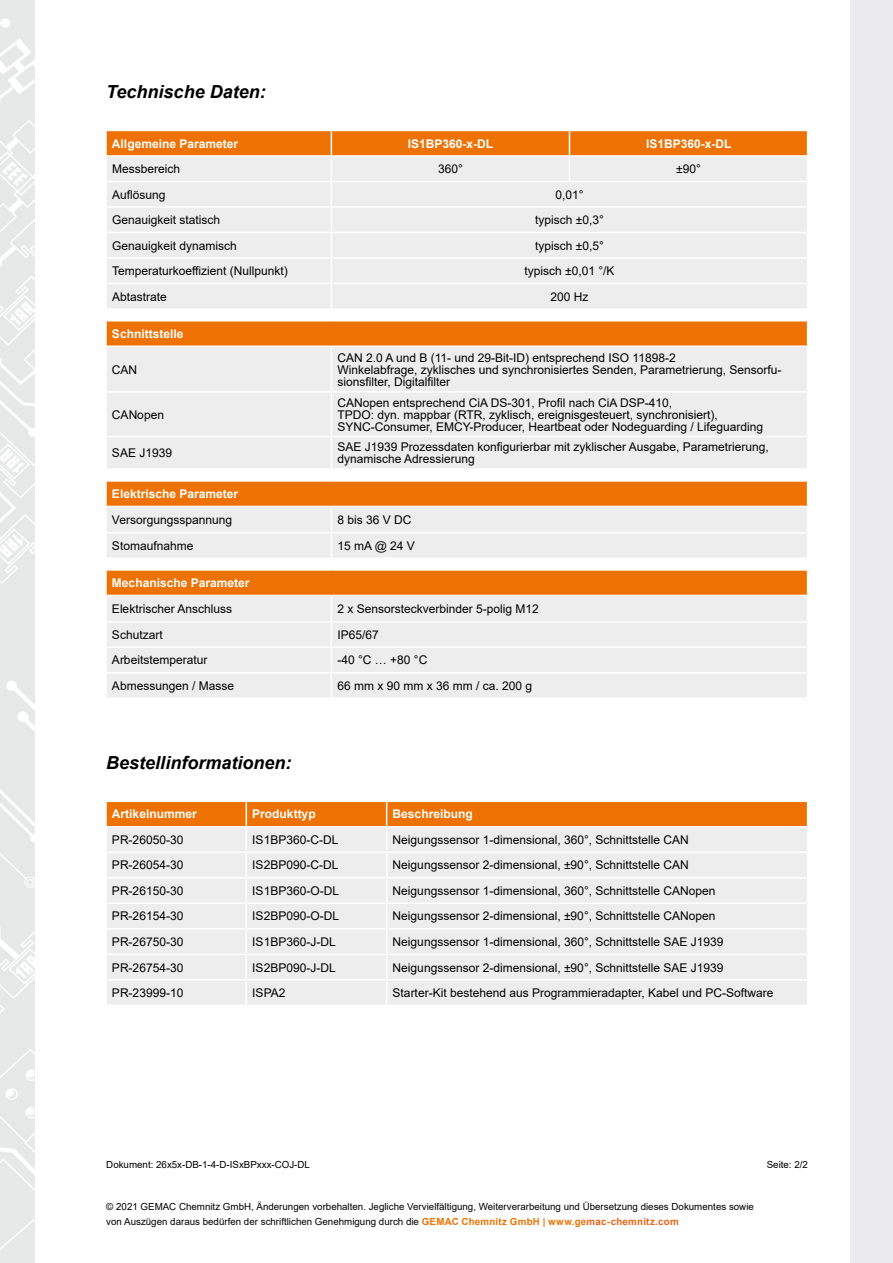
<style>
.page{position:relative;width:893px;height:1263px;background:#fff}
.page>*{position:absolute;margin:0;border:0;box-sizing:border-box;transform-origin:0 0}
.t1{font:italic 700 18px "Arial";color:#000}
.t2{font:12px/12px "Arial";color:#000}
.t3{font:700 12px "Arial";color:#fff}
.t4{font:9.75px/15px "Arial";color:#000}
.s1{font-weight:700;color:#ee7203}
.s2{font-weight:700;color:#ea6215}
</style>
<div class="page">
<img style="left:0;top:0;width:35px;height:1263px">
<div style="left:850px;top:0;width:43px;height:1263px;background:#ebebee"></div>
<svg style="left:106px;top:130px;width:702px;height:178px;background:#eddccc"></svg>
<hr style="left:105px;top:232px;width:226px;height:1px;background:#fff">
<hr style="left:105px;top:233px;width:2px;height:24px;background:#fff">
<hr style="left:331px;top:232px;width:238px;height:1px;background:#fff">
<hr style="left:569px;top:232px;width:239px;height:1px;background:#fff">
<hr style="left:105px;top:206px;width:226px;height:2px;background:#fff">
<hr style="left:105px;top:208px;width:2px;height:24px;background:#fff">
<hr style="left:331px;top:206px;width:238px;height:2px;background:#fff">
<hr style="left:569px;top:206px;width:239px;height:2px;background:#fff">
<hr style="left:105px;top:157px;width:2px;height:24px;background:#fff">
<hr style="left:105px;top:181px;width:226px;height:1px;background:#fff">
<hr style="left:331px;top:181px;width:238px;height:1px;background:#fff">
<hr style="left:569px;top:181px;width:239px;height:1px;background:#fff">
<hr style="left:105px;top:284px;width:2px;height:24px;background:#fff">
<hr style="left:105px;top:257px;width:226px;height:2px;background:#fff">
<hr style="left:105px;top:259px;width:2px;height:24px;background:#fff">
<hr style="left:331px;top:257px;width:238px;height:2px;background:#fff">
<hr style="left:569px;top:257px;width:239px;height:2px;background:#fff">
<hr style="left:105px;top:283px;width:226px;height:1px;background:#fff">
<hr style="left:331px;top:283px;width:238px;height:1px;background:#fff">
<hr style="left:569px;top:283px;width:239px;height:1px;background:#fff">
<div style="left:106px;top:321px;width:702px;height:25px;background:#ee7203"></div>
<div style="left:107px;top:347px;width:700px;height:121px;background:#ededed"></div>
<svg style="left:807px;top:321px;width:1px;height:24px"></svg>
<hr style="left:105px;top:321px;width:2px;height:24px;background:#fff">
<hr style="left:105px;top:345px;width:226px;height:2px;background:#fff">
<hr style="left:331px;top:345px;width:477px;height:2px;background:#fff">
<hr style="left:331px;top:347px;width:1px;height:44px;background:#fff">
<hr style="left:331px;top:392px;width:1px;height:44px;background:#fff">
<hr style="left:331px;top:437px;width:1px;height:31px;background:#fff">
<hr style="left:105px;top:391px;width:226px;height:1px;background:#fff">
<hr style="left:331px;top:391px;width:477px;height:1px;background:#fff">
<hr style="left:105px;top:436px;width:226px;height:1px;background:#fff">
<hr style="left:331px;top:436px;width:477px;height:1px;background:#fff">
<svg style="left:106px;top:482px;width:702px;height:75px;background:#eec7a5"></svg>
<div style="left:106px;top:570px;width:702px;height:25px;background:#ee7203"></div>
<div style="left:107px;top:596px;width:700px;height:101px;background:#ededed"></div>
<hr style="left:105px;top:569px;width:226px;height:2px;background:#fff">
<hr style="left:105px;top:571px;width:2px;height:24px;background:#fff">
<hr style="left:331px;top:569px;width:477px;height:2px;background:#fff">
<hr style="left:105px;top:621px;width:226px;height:1px;background:#fff">
<hr style="left:331px;top:621px;width:477px;height:1px;background:#fff">
<hr style="left:105px;top:646px;width:226px;height:2px;background:#fff">
<hr style="left:331px;top:646px;width:477px;height:2px;background:#fff">
<svg style="left:807px;top:571px;width:1px;height:24px"></svg>
<hr style="left:105px;top:672px;width:226px;height:1px;background:#fff">
<hr style="left:331px;top:672px;width:477px;height:1px;background:#fff">
<svg style="left:331px;top:596px;width:1px;height:101px"></svg>
<svg style="left:106px;top:801px;width:701px;height:204px;background:#eedfd2"></svg>
<hr style="left:246px;top:826px;width:141px;height:1px;background:#fff">
<hr style="left:387px;top:826px;width:421px;height:1px;background:#fff">
<h1 class="t1" style="left:106px;top:80px;width:161px">Technische Daten:</h1>
<p class="t3" style="left:112px;top:135px;width:128px">Allgemeine Parameter</p>
<p class="t3" style="left:408px;top:135px;width:87px">IS1BP360-x-DL</p>
<p class="t3" style="left:646px;top:135px;width:87px">IS1BP360-x-DL</p>
<p class="t2" style="left:112px;top:163px;width:70px">Messbereich</p>
<p class="t2" style="left:438px;top:163px;width:26px">360°</p>
<p class="t2" style="left:676px;top:163px;width:26px">±90°</p>
<p class="t2" style="left:112px;top:188px;width:55px">Auflösung</p>
<p class="t2" style="left:555px;top:188px;width:30px">0,01°</p>
<p class="t2" style="left:112px;top:214px;width:110px">Genauigkeit statisch</p>
<p class="t2" style="left:535px;top:214px;width:70px">typisch ±0,3°</p>
<p class="t2" style="left:112px;top:239px;width:126px">Genauigkeit dynamisch</p>
<p class="t2" style="left:535px;top:239px;width:70px">typisch ±0,5°</p>
<p class="t2" style="left:112px;top:265px;width:177px">Temperaturkoeffizient (Nullpunkt)</p>
<p class="t2" style="left:524px;top:265px;width:92px">typisch ±0,01 °/K</p>
<p class="t2" style="left:112px;top:290px;width:56px">Abtastrate</p>
<p class="t2" style="left:550px;top:290px;width:40px">200 Hz</p>
<p class="t3" style="left:112px;top:325px;width:73px">Schnittstelle</p>
<p class="t2" style="left:112px;top:363px;width:27px">CAN</p>
<p class="t2" style="left:337px;top:351px;width:446px">CAN 2.0 A und B (11- und 29-Bit-ID) entsprechend ISO 11898-2<br>Winkelabfrage, zyklisches und synchronisiertes Senden, Parametrierung, Sensorfu&shy;sionsfilter, Digitalfilter</p>
<p class="t2" style="left:112px;top:408px;width:54px">CANopen</p>
<p class="t2" style="left:337px;top:396px;width:427px">CANopen entsprechend CiA DS-301, Profil nach CiA DSP-410,<br>TPDO: dyn. mappbar (RTR, zyklisch, ereignisgesteuert, synchronisiert),<br>SYNC-Consumer, EMCY-Producer, Heartbeat oder Nodeguarding / Lifeguarding</p>
<p class="t2" style="left:112px;top:447px;width:62px">SAE J1939</p>
<p class="t2" style="left:337px;top:441px;width:433px">SAE J1939 Prozessdaten konfigurierbar mit zyklischer Ausgabe, Parametrierung, dynamische Adressierung</p>
<p class="t3" style="left:112px;top:485px;width:128px">Elektrische Parameter</p>
<p class="t2" style="left:112px;top:514px;width:122px">Versorgungsspannung</p>
<p class="t2" style="left:337px;top:514px;width:76px">8 bis 36 V DC</p>
<p class="t2" style="left:112px;top:539px;width:83px">Stomaufnahme</p>
<p class="t2" style="left:337px;top:539px;width:79px">15 mA @ 24 V</p>
<p class="t3" style="left:112px;top:574px;width:139px">Mechanische Parameter</p>
<p class="t2" style="left:112px;top:603px;width:122px">Elektrischer Anschluss</p>
<p class="t2" style="left:337px;top:603px;width:203px">2 x Sensorsteckverbinder 5-polig M12</p>
<p class="t2" style="left:112px;top:628px;width:52px">Schutzart</p>
<p class="t2" style="left:337px;top:628px;width:43px">IP65/67</p>
<p class="t2" style="left:112px;top:654px;width:97px">Arbeitstemperatur</p>
<p class="t2" style="left:337px;top:654px;width:91px">-40 °C … +80 °C</p>
<p class="t2" style="left:112px;top:679px;width:124px">Abmessungen / Masse</p>
<p class="t2" style="left:337px;top:679px;width:196px">66 mm x 90 mm x 36 mm / ca. 200 g</p>
<h1 class="t1" style="left:106px;top:751px;width:187px">Bestellinformationen:</h1>
<p class="t3" style="left:112px;top:806px;width:86px">Artikelnummer</p>
<p class="t3" style="left:252px;top:806px;width:65px">Produkttyp</p>
<p class="t3" style="left:393px;top:806px;width:82px">Beschreibung</p>
<p class="t2" style="left:112px;top:834px;width:73px">PR-26050-30</p>
<p class="t2" style="left:252px;top:834px;width:88px">IS1BP360-C-DL</p>
<p class="t2" style="left:393px;top:834px;width:298px">Neigungssensor 1-dimensional, 360°, Schnittstelle CAN</p>
<p class="t2" style="left:112px;top:859px;width:73px">PR-26054-30</p>
<p class="t2" style="left:252px;top:859px;width:88px">IS2BP090-C-DL</p>
<p class="t2" style="left:393px;top:859px;width:298px">Neigungssensor 2-dimensional, ±90°, Schnittstelle CAN</p>
<p class="t2" style="left:112px;top:885px;width:73px">PR-26150-30</p>
<p class="t2" style="left:252px;top:885px;width:88px">IS1BP360-O-DL</p>
<p class="t2" style="left:393px;top:885px;width:324px">Neigungssensor 1-dimensional, 360°, Schnittstelle CANopen</p>
<p class="t2" style="left:112px;top:910px;width:73px">PR-26154-30</p>
<p class="t2" style="left:252px;top:910px;width:88px">IS2BP090-O-DL</p>
<p class="t2" style="left:393px;top:910px;width:324px">Neigungssensor 2-dimensional, ±90°, Schnittstelle CANopen</p>
<p class="t2" style="left:112px;top:936px;width:73px">PR-26750-30</p>
<p class="t2" style="left:252px;top:936px;width:85px">IS1BP360-J-DL</p>
<p class="t2" style="left:393px;top:936px;width:332px">Neigungssensor 1-dimensional, 360°, Schnittstelle SAE J1939</p>
<p class="t2" style="left:112px;top:961px;width:73px">PR-26754-30</p>
<p class="t2" style="left:252px;top:961px;width:85px">IS2BP090-J-DL</p>
<p class="t2" style="left:393px;top:961px;width:332px">Neigungssensor 2-dimensional, ±90°, Schnittstelle SAE J1939</p>
<p class="t2" style="left:112px;top:987px;width:73px">PR-23999-10</p>
<p class="t2" style="left:252px;top:987px;width:35px">ISPA2</p>
<p class="t2" style="left:393px;top:987px;width:382px">Starter-Kit bestehend aus Programmieradapter, Kabel und PC-Software</p>
<p class="t4" style="left:106px;top:1157px;width:205px">Dokument: 26x5x-DB-1-4-D-ISxBPxxx-COJ-DL</p>
<p class="t4" style="left:767px;top:1157px;width:43px">Seite: 2/2</p>
<p class="t4" style="left:106px;top:1199px;width:649px">© 2021 GEMAC Chemnitz GmbH, Änderungen vorbehalten. Jegliche Vervielfältigung, Weiterverarbeitung und Übersetzung dieses Dokumentes sowie von Auszügen daraus bedürfen der schriftlichen Genehmigung durch die <span class="s1">GEMAC Chemnitz GmbH | www.ge</span><span class="s2">mac-chemnitz.com</span></p>
</div>
